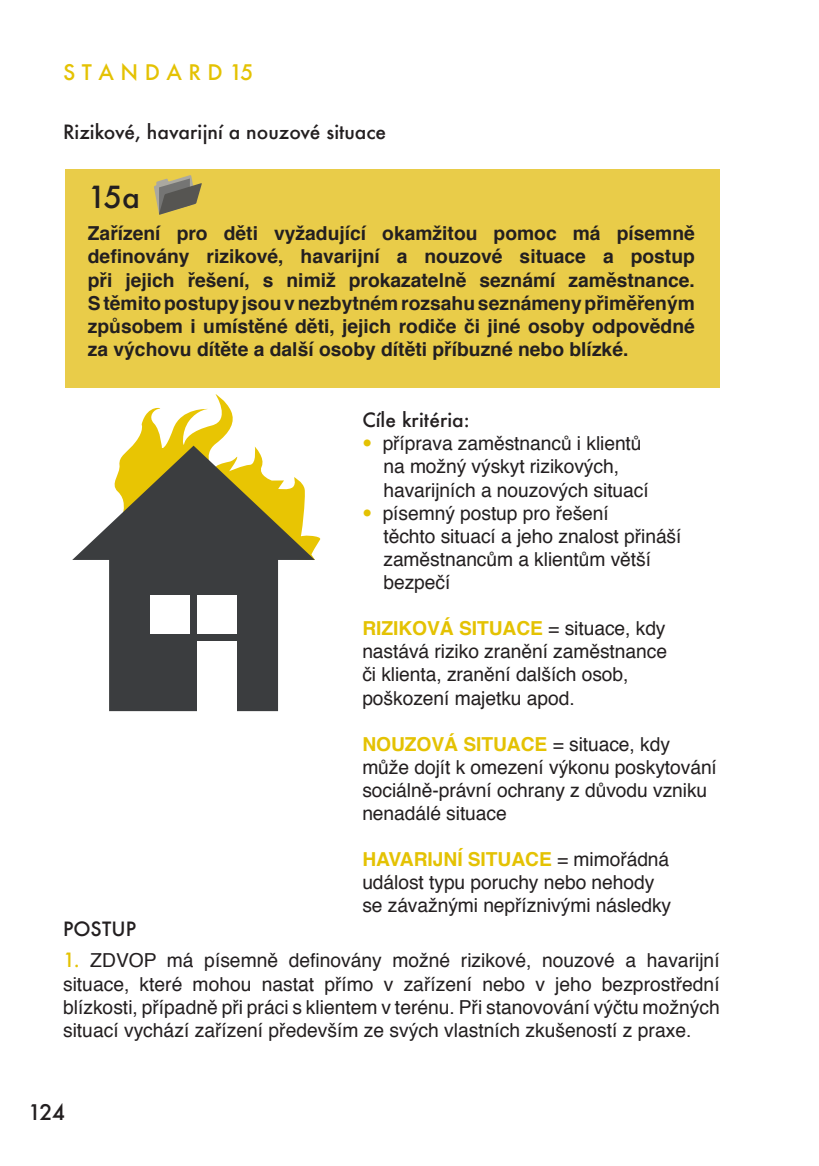
<style>
.page{position:relative;width:819px;height:1166px;background:#fff}
.page>*{position:absolute;margin:0;border:0;box-sizing:border-box;transform-origin:0 0}
.t1{font:500 29.75px "Futura";color:#231f20}
.t2{font:500 21px "Futura";letter-spacing:.31em;color:#e4c203}
.t3{font:500 21px "Futura";color:#231f20}
.t4{font:19.25px/23.1px "Helvetica";letter-spacing:-.005em;color:#231f20}
.t5{font:700 19.25px/23.1px "Helvetica";color:#231f20;text-align:justify}
.t6{font:500 19.25px "Futura";color:#231f20}
.s1{font-weight:300;color:#e4c203}
.s2{font-weight:700;color:#e4c203}
.s3{font-family:"Futura";font-weight:500;color:#e4c203}
</style>
<div class="page">
<div style="left:65px;top:169px;width:654px;height:219px;background:#e9cc49"></div>
<svg style="left:132px;top:394px;width:189px;height:154px"></svg>
<svg style="left:72px;top:446px;width:243px;height:265px;fill:#3b3d3f"></svg>
<div style="left:150px;top:595px;width:40px;height:38px;background:#fff"></div>
<div style="left:197px;top:595px;width:40px;height:38px;background:#fff"></div>
<div style="left:197px;top:641px;width:40px;height:84px;background:#fff"></div>
<svg style="left:154px;top:175px;width:48px;height:40px"></svg>
<p class="t2" style="left:63px;top:58px;width:192px">ST AN D AR D 15</p>
<p class="t6" style="left:63px;top:119px;width:325px">Rizikové, havarijní a nouzové situace</p>
<p class="t1" style="left:88px;top:177px;width:54px">15a</p>
<p class="t5" style="left:88px;top:222px;width:608px">Zařízení pro děti vyžadující okamžitou pomoc má písemně definovány rizikové, havarijní a nouzové situace a postup při jejich řešení, s nimiž prokazatelně seznámí zaměstnance.<br>Stěmito postupy jsou vnezbytném rozsahu seznámeny přiměřeným způsobem i umístěné děti, jejich rodiče či jiné osoby odpovědné za výchovu dítěte a další osoby dítěti příbuzné nebo blízké.</p>
<p class="t6" style="left:362px;top:407px;width:109px">Cíle kritéria:</p>
<p class="t4" style="left:383px;top:433px;width:267px;text-indent:-21px"><span class="s1">•</span> příprava zaměstnanců i klientů na možný výskyt rizikových, havarijních a nouzových situací</p>
<p class="t4" style="left:383px;top:502px;width:299px;text-indent:-21px"><span class="s1">•</span> písemný postup pro řešení<br>těchto situací a jeho znalost přináší zaměstnancům a klientům větší bezpečí</p>
<p class="t4" style="left:362px;top:617px;width:306px"><span class="s2">RIZIKOVÁ SITUACE</span> = situace, kdy nastává riziko zranění zaměstnance či klienta, zranění dalších osob, poškození majetku apod.</p>
<p class="t4" style="left:362px;top:733px;width:356px"><span class="s2">NOUZOVÁ SITUACE</span> = situace, kdy může dojít k omezení výkonu poskytování sociálně-právní ochrany z důvodu vzniku nenadálé situace</p>
<p class="t4" style="left:362px;top:848px;width:310px"><span class="s2">HAVARIJNÍ SITUACE</span> = mimořádná událost typu poruchy nebo nehody se závažnými nepříznivými následky</p>
<p class="t6" style="left:63px;top:915px;width:74px">POSTUP</p>
<p class="t4" style="left:63px;top:949px;width:658px;text-align:justify"><span class="s3">1.</span> ZDVOP má písemně definovány možné rizikové, nouzové a havarijní situace, které mohou nastat přímo v zařízení nebo v jeho bezprostřední blízkosti, případně při práci s klientem v terénu. Při stanovování výčtu možných situací vychází zařízení především ze svých vlastních zkušeností z praxe.</p>
<p class="t3" style="left:28px;top:1098px;width:38px">124</p>
</div>
